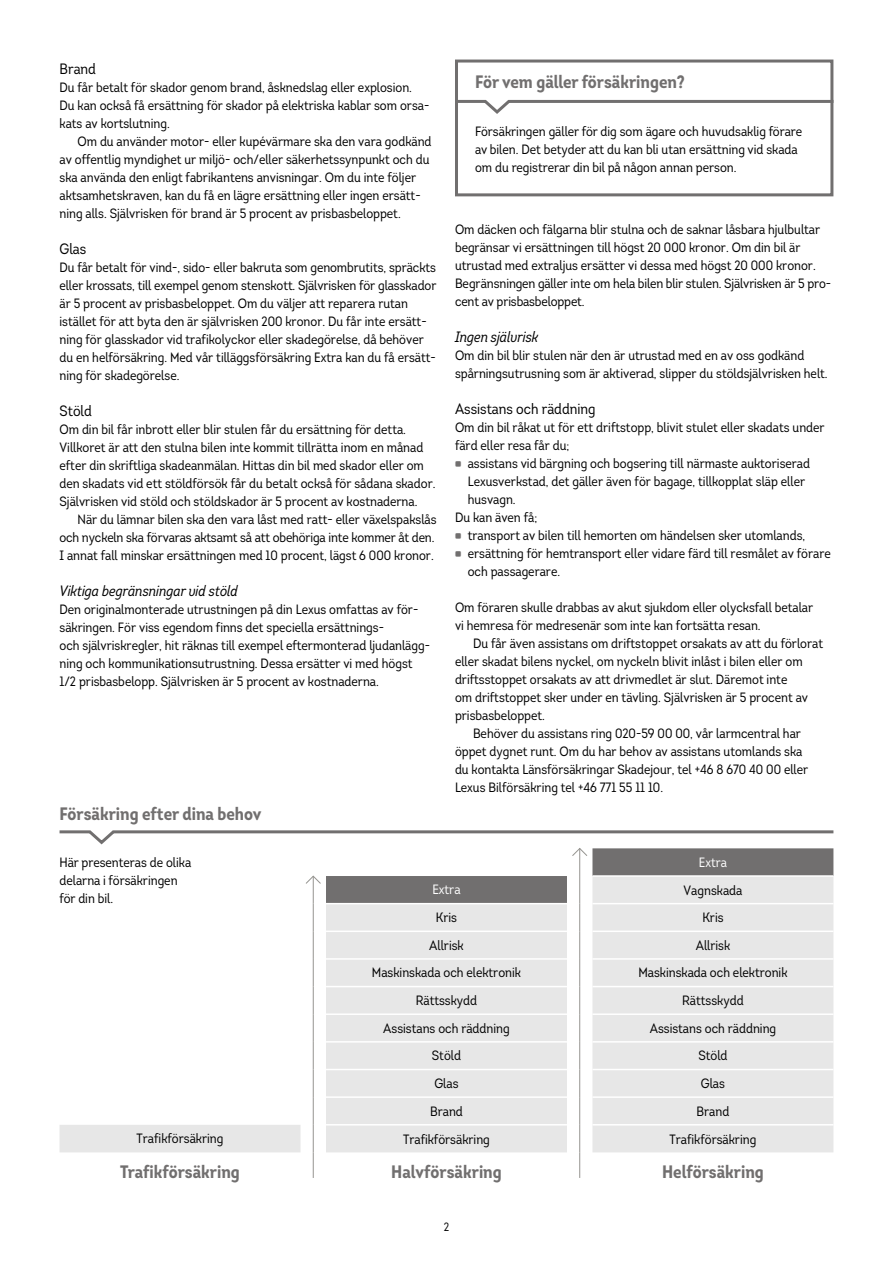
<style>
.page{position:relative;width:893px;height:1263px;background:#fff}
.page>*{position:absolute;margin:0;border:0;box-sizing:border-box;transform-origin:0 0}
.t1{font:700 18px "Intro Cond 4";color:#716f6f}
.t2{font:italic 15px "Intro Cond 4";color:#000}
.t3{font:15px "Intro Cond 4";color:#000}
.t4{font:13.5px/18px "Intro Cond 4";color:#000}
.t5{font:13.5px "Intro Cond 4";color:#fff}
.t6{font:12px "Intro Cond 4";color:#000}
.s1{font-family:"LF Rubrik 2";font-size:18px;color:#716f6f}
</style>
<div class="page">
<svg style="left:455px;top:59px;width:379px;height:138px"></svg>
<svg style="left:455px;top:98px;width:379px;height:18px"></svg>
<svg style="left:59px;top:830px;width:775px;height:348px"></svg>
<p class="t3" style="left:60px;top:59px;width:38px">Brand</p>
<p class="t4" style="left:60px;top:78px;width:371px">Du får betalt för skador genom brand, åsknedslag eller explosion.<br>Du kan också få ersättning för skador på elektriska kablar som orsa&shy;kats av kortslutning.</p>
<p class="t4" style="left:60px;top:132px;width:374px;text-indent:18px">Om du använder motor- eller kupévärmare ska den vara godkänd av offentlig myndighet ur miljö- och/eller säkerhetssynpunkt och du ska använda den enligt fabrikantens anvisningar. Om du inte följer aktsamhetskraven, kan du få en lägre ersättning eller ingen ersätt&shy;ning alls. Självrisken för brand är 5 procent av prisbasbeloppet.</p>
<p class="t3" style="left:60px;top:239px;width:28px">Glas</p>
<p class="t4" style="left:60px;top:258px;width:378px">Du får betalt för vind-, sido- eller bakruta som genombrutits, spräckts eller krossats, till exempel genom stenskott. Självrisken för glasskador är 5 procent av prisbasbeloppet. Om du väljer att reparera rutan istället för att byta den är självrisken 200 kronor. Du får inte ersätt&shy;ning för glasskador vid trafikolyckor eller skadegörelse, då behöver du en helförsäkring. Med vår tilläggsförsäkring Extra kan du få ersätt&shy;ning för skadegörelse.</p>
<p class="t3" style="left:60px;top:401px;width:34px">Stöld</p>
<p class="t4" style="left:60px;top:420px;width:377px">Om din bil får inbrott eller blir stulen får du ersättning för detta.<br>Villkoret är att den stulna bilen inte kommit tillrätta inom en månad efter din skriftliga skadeanmälan. Hittas din bil med skador eller om den skadats vid ett stöldförsök får du betalt också för sådana skador.<br>Självrisken vid stöld och stöldskador är 5 procent av kostnaderna.</p>
<p class="t4" style="left:60px;top:510px;width:379px;text-indent:18px">När du lämnar bilen ska den vara låst med ratt- eller växelspakslås och nyckeln ska förvaras aktsamt så att obehöriga inte kommer åt den.<br>I annat fall minskar ersättningen med 10 procent, lägst 6 000 kronor.</p>
<p class="t2" style="left:60px;top:581px;width:180px">Viktiga begränsningar vid stöld</p>
<p class="t4" style="left:60px;top:600px;width:372px">Den originalmonterade utrustningen på din Lexus omfattas av för&shy;säkringen. För viss egendom finns det speciella ersättnings-<br>och självriskregler, hit räknas till exempel eftermonterad ljudanlägg&shy;ning och kommunikationsutrustning. Dessa ersätter vi med högst 1/2 prisbasbelopp. Självrisken är 5 procent av kostnaderna.</p>
<h1 class="t1" style="left:60px;top:802px;width:204px">Försäkring efter dina behov</h1>
<h1 class="t1" style="left:475px;top:70px;width:211px">För vem gäller försäkringen?</h1>
<p class="t4" style="left:475px;top:122px;width:329px">Försäkringen gäller för dig som ägare och huvudsaklig förare av bilen. Det betyder att du kan bli utan ersättning vid skada om du registrerar din bil på någon annan person.</p>
<p class="t4" style="left:455px;top:220px;width:378px">Om däcken och fälgarna blir stulna och de saknar låsbara hjulbultar begränsar vi ersättningen till högst 20 000 kronor. Om din bil är utrustad med extraljus ersätter vi dessa med högst 20 000 kronor.<br>Begränsningen gäller inte om hela bilen blir stulen. Självrisken är 5 pro&shy;cent av prisbasbeloppet.</p>
<p class="t2" style="left:455px;top:328px;width:85px">Ingen självrisk</p>
<p class="t4" style="left:455px;top:346px;width:374px">Om din bil blir stulen när den är utrustad med en av oss godkänd spårningsutrusning som är aktiverad, slipper du stöldsjälvrisken helt.</p>
<p class="t3" style="left:455px;top:400px;width:142px">Assistans och räddning</p>
<p class="t4" style="left:455px;top:418px;width:371px">Om din bil råkat ut för ett driftstopp, blivit stulet eller skadats under färd eller resa får du;</p>
<p class="t4" style="left:455px;top:454px;width:357px"><span class="s1">•</span> assistans vid bärgning och bogsering till närmaste auktoriserad</p>
<p class="t4" style="left:468px;top:472px;width:339px">Lexusverkstad, det gäller även för bagage, tillkopplat släp eller</p>
<p class="t4" style="left:468px;top:490px;width:49px">husvagn.</p>
<p class="t4" style="left:455px;top:508px;width:84px">Du kan även få;</p>
<p class="t4" style="left:455px;top:526px;width:352px"><span class="s1">•</span> transport av bilen till hemorten om händelsen sker utomlands,</p>
<p class="t4" style="left:468px;top:544px;width:365px;text-indent:-13px"><span class="s1">•</span> ersättning för hemtransport eller vidare färd till resmålet av förare och passagerare.</p>
<p class="t4" style="left:455px;top:598px;width:360px">Om föraren skulle drabbas av akut sjukdom eller olycksfall betalar vi hemresa för medresenär som inte kan fortsätta resan.</p>
<p class="t4" style="left:473px;top:634px;width:352px">Du får även assistans om driftstoppet orsakats av att du förlorat</p>
<p class="t4" style="left:455px;top:652px;width:349px">eller skadat bilens nyckel, om nyckeln blivit inlåst i bilen eller om</p>
<p class="t4" style="left:455px;top:670px;width:334px">driftsstoppet orsakats av att drivmedlet är slut. Däremot inte</p>
<p class="t4" style="left:455px;top:688px;width:355px">om driftstoppet sker under en tävling. Självrisken är 5 procent av</p>
<p class="t4" style="left:455px;top:706px;width:91px">prisbasbeloppet.</p>
<p class="t4" style="left:473px;top:724px;width:329px">Behöver du assistans ring 020-59 00 00, vår larmcentral har</p>
<p class="t4" style="left:455px;top:742px;width:349px">öppet dygnet runt. Om du har behov av assistans utomlands ska</p>
<p class="t4" style="left:455px;top:760px;width:355px">du kontakta Länsförsäkringar Skadejour, tel +46 8 670 40 00 eller</p>
<p class="t4" style="left:455px;top:778px;width:210px">Lexus Bilförsäkring tel +46 771 55 11 10.</p>
<p class="t4" style="left:60px;top:854px;width:133px">Här presenteras de olika delarna i försäkringen för din bil.</p>
<p class="t5" style="left:699px;top:853px;width:30px">Extra</p>
<p class="t5" style="left:432px;top:881px;width:30px">Extra</p>
<p class="t4" style="left:684px;top:881px;width:60px">Vagnskada</p>
<p class="t4" style="left:436px;top:908px;width:23px">Kris</p>
<p class="t4" style="left:702px;top:908px;width:23px">Kris</p>
<p class="t4" style="left:429px;top:936px;width:36px">Allrisk</p>
<p class="t4" style="left:696px;top:936px;width:36px">Allrisk</p>
<p class="t4" style="left:372px;top:964px;width:151px">Maskinskada och elektronik</p>
<p class="t4" style="left:638px;top:964px;width:151px">Maskinskada och elektronik</p>
<p class="t4" style="left:416px;top:991px;width:63px">Rättsskydd</p>
<p class="t4" style="left:682px;top:991px;width:63px">Rättsskydd</p>
<p class="t4" style="left:383px;top:1019px;width:128px">Assistans och räddning</p>
<p class="t4" style="left:650px;top:1019px;width:128px">Assistans och räddning</p>
<p class="t4" style="left:432px;top:1047px;width:31px">Stöld</p>
<p class="t4" style="left:698px;top:1047px;width:31px">Stöld</p>
<p class="t4" style="left:434px;top:1074px;width:26px">Glas</p>
<p class="t4" style="left:701px;top:1074px;width:26px">Glas</p>
<p class="t4" style="left:430px;top:1102px;width:34px">Brand</p>
<p class="t4" style="left:696px;top:1102px;width:34px">Brand</p>
<p class="t4" style="left:137px;top:1129px;width:88px">Trafikförsäkring</p>
<p class="t4" style="left:403px;top:1130px;width:88px">Trafikförsäkring</p>
<p class="t4" style="left:669px;top:1130px;width:88px">Trafikförsäkring</p>
<h1 class="t1" style="left:120px;top:1160px;width:121px">Trafikförsäkring</h1>
<h1 class="t1" style="left:391px;top:1160px;width:112px">Halvförsäkring</h1>
<h1 class="t1" style="left:662px;top:1160px;width:103px">Helförsäkring</h1>
<p class="t6" style="left:444px;top:1219px;width:7px">2</p>
</div>
